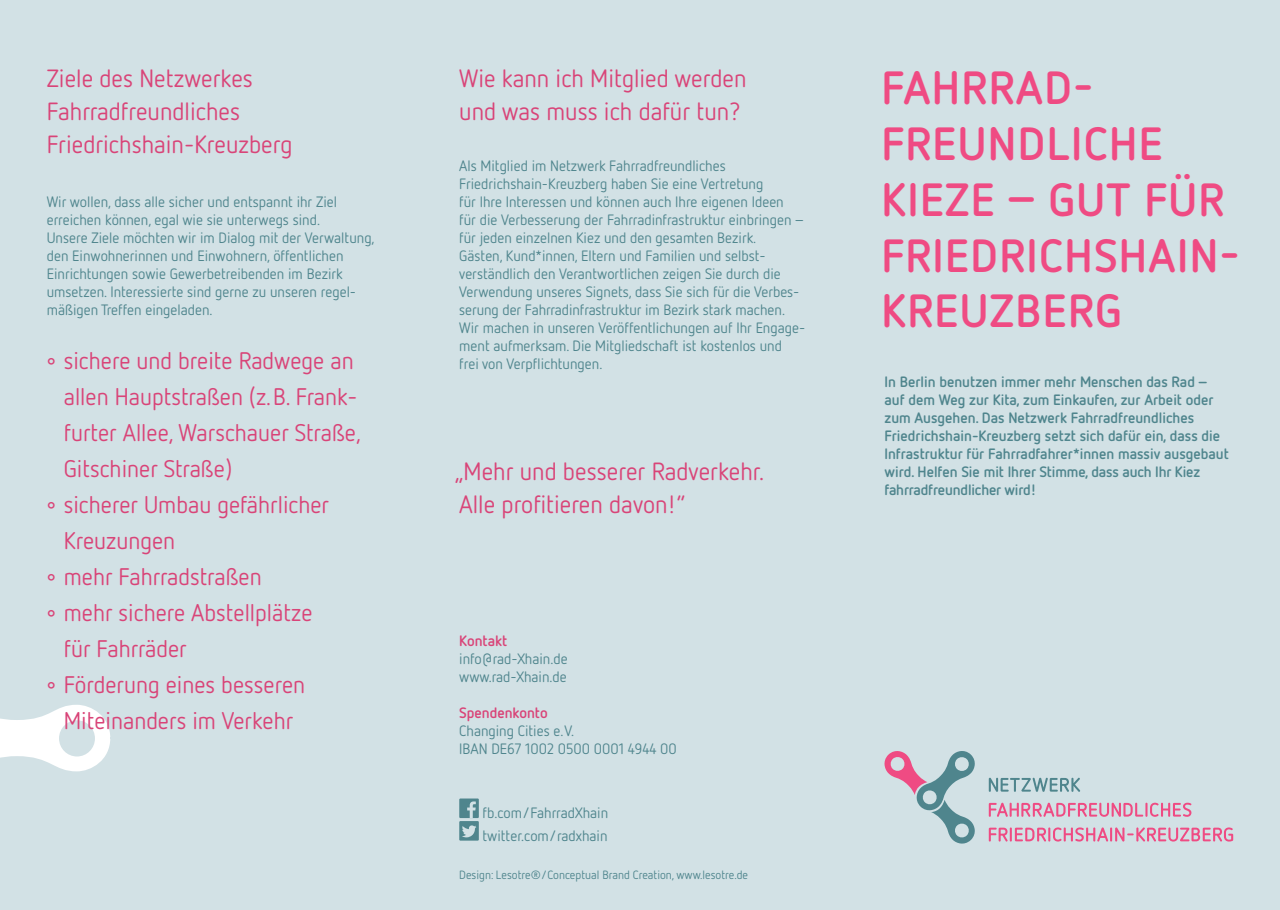
<style>
.page{position:relative;width:1280px;height:910px;background:#d2e1e5}
.page>*{position:absolute;margin:0;border:0;box-sizing:border-box;transform-origin:0 0}
.t1{font:700 46.5px/55.8px "Netto OT";letter-spacing:.03em;color:#ef4b83}
.t2{font:24.9px/33px "Netto OT";color:#d94478}
.t3{font:24px "Netto OT";color:#d94478}
.t4{font:15px/18px "Netto OT";color:#4f858d}
.t5{font:700 15px/18px "Netto OT";color:#4f858d}
.t6{font:700 15px "Netto OT";color:#d94478}
.t7{font:12px "Netto OT";color:#4f858d}
</style>
<div class="page">
<svg style="left:0;top:705px;width:111px;height:67px"></svg>
<div style="left:59px;top:720px;width:36px;height:36px;background:#d2e1e5;border-radius:50%"></div>
<div style="left:459px;top:798px;width:20px;height:20px;background:#4f858d"></div>
<svg style="left:459px;top:801px;width:20px;height:40px"></svg>
<svg style="left:884px;top:751px;width:91px;height:93px"></svg>
<svg style="left:989px;top:778px;width:91px;height:14px"></svg>
<svg style="left:989px;top:803px;width:202px;height:14px"></svg>
<svg style="left:989px;top:827px;width:244px;height:14px"></svg>
<h2 class="t2" style="left:47px;top:62px;width:247px">Ziele des Netzwerkes<br>Fahrradfreundliches<br>Friedrichshain-Kreuzberg</h2>
<p class="t4" style="left:47px;top:192px;width:329px">Wir wollen, dass alle sicher und entspannt ihr Ziel erreichen können, egal wie sie unterwegs sind.<br>Unsere Ziele möchten wir im Dialog mit der Verwaltung, den Einwohnerinnen und Einwohnern, öffentlichen Einrichtungen sowie Gewerbetreibenden im Bezirk umsetzen. Interessierte sind gerne zu unseren regel&shy;mäßigen Treffen eingeladen.</p>
<h3 class="t3" style="left:47px;top:345px;width:308px">° sichere und breite Radwege an</h3>
<h3 class="t3" style="left:64px;top:381px;width:295px">allen Hauptstraßen (z.B. Frank-</h3>
<h3 class="t3" style="left:64px;top:417px;width:299px">furter Allee, Warschauer Straße,</h3>
<h3 class="t3" style="left:64px;top:453px;width:170px">Gitschiner Straße)</h3>
<h3 class="t3" style="left:47px;top:489px;width:284px">° sicherer Umbau gefährlicher</h3>
<h3 class="t3" style="left:64px;top:525px;width:113px">Kreuzungen</h3>
<h3 class="t3" style="left:47px;top:561px;width:216px">° mehr Fahrradstraßen</h3>
<h3 class="t3" style="left:47px;top:597px;width:267px">° mehr sichere Abstellplätze</h3>
<h3 class="t3" style="left:64px;top:633px;width:124px">für Fahrräder</h3>
<h3 class="t3" style="left:47px;top:669px;width:260px">° Förderung eines besseren</h3>
<h3 class="t3" style="left:64px;top:705px;width:231px">Miteinanders im Verkehr</h3>
<h2 class="t2" style="left:459px;top:62px;width:289px">Wie kann ich Mitglied werden und was muss ich dafür tun?</h2>
<p class="t4" style="left:459px;top:156px;width:347px">Als Mitglied im Netzwerk Fahrradfreundliches Friedrichshain-Kreuzberg haben Sie eine Vertretung<br>für Ihre Interessen und können auch Ihre eigenen Ideen<br>für die Verbesserung der Fahrradinfrastruktur einbringen – für jeden einzelnen Kiez und den gesamten Bezirk.<br>Gästen, Kund*innen, Eltern und Familien und selbst&shy;verständlich den Verantwortlichen zeigen Sie durch die Verwendung unseres Signets, dass Sie sich für die Verbes&shy;serung der Fahrradinfrastruktur im Bezirk stark machen.<br>Wir machen in unseren Veröffentlichungen auf Ihr Engage&shy;ment aufmerksam. Die Mitgliedschaft ist kostenlos und<br>frei von Verpflichtungen.</p>
<h2 class="t2" style="left:454px;top:454px;width:311px">„Mehr und besserer Radverkehr.<br>Alle profitieren davon!“</h2>
<p class="t6" style="left:459px;top:631px;width:49px">Kontakt</p>
<p class="t4" style="left:459px;top:649px;width:110px">info@rad-Xhain.de www.rad-Xhain.de</p>
<p class="t6" style="left:459px;top:703px;width:90px">Spendenkonto</p>
<p class="t4" style="left:459px;top:721px;width:219px">Changing Cities e.V.<br>IBAN DE67 1002 0500 0001 4944 00</p>
<p class="t4" style="left:483px;top:801px;width:127px;line-height:22.5px">fb.com/FahrradXhain twitter.com/radxhain</p>
<p class="t7" style="left:459px;top:867px;width:290px">Design: Lesotre®/Conceptual Brand Creation, www.lesotre.de</p>
<h1 class="t1" style="left:881px;top:59px;width:360px">FAHRRAD-<br>FREUNDLICHE<br>KIEZE – GUT FÜR<br>FRIEDRICHSHAIN-<br>KREUZBERG</h1>
<p class="t5" style="left:884px;top:372px;width:346px">In Berlin benutzen immer mehr Menschen das Rad – auf dem Weg zur Kita, zum Einkaufen, zur Arbeit oder zum Ausgehen. Das Netzwerk Fahrradfreundliches Friedrichshain-Kreuzberg setzt sich dafür ein, dass die Infrastruktur für Fahrradfahrer*innen massiv ausgebaut wird. Helfen Sie mit Ihrer Stimme, dass auch Ihr Kiez fahrradfreundlicher wird!</p>
</div>
